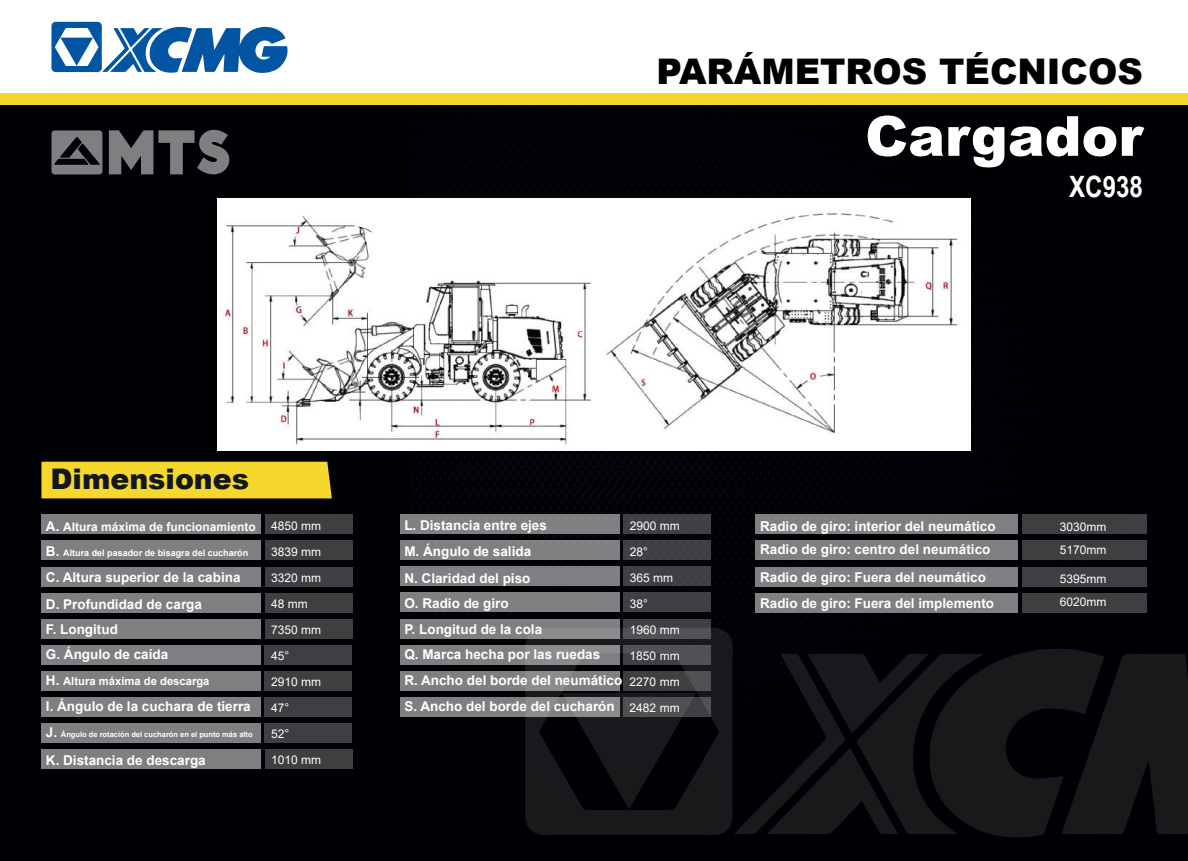
<style>
.page{position:relative;width:1188px;height:861px;background:#fff}
.page>*{position:absolute;margin:0;border:0;box-sizing:border-box;transform-origin:0 0}
.t1{font:900 55.2px "Arial";color:#fff}
.t2{font:900 35.25px "Arial";color:#000002}
.t3{font:700 29.4px "Arial Narrow";color:#fff}
.t4{font:900 28.35px "Arial";color:#11181b}
.t5{font:700 13.5px/26.4px "Arial";color:#fff}
.t6{font:12px/26px "Arial";color:#fff}
.t7{font:700 12px "Arial";color:#fff}
.t8{font:700 11.25px "Arial";color:#fff}
.t9{font:700 9px "Arial";color:#fff}
.t10{font:700 7.5px "Arial";color:#fff}
.s1{font-size:13.5px}
.s2{font-weight:400;font-size:12px}
</style>
<div class="page">
<div style="left:0;top:2px;width:1188px;height:858px;background:#000105"></div>
<img style="left:410px;top:104px;width:777px;height:731px">
<svg style="left:525px;top:627px;width:208px;height:207px;fill:#19191c"></svg>
<svg style="left:734px;top:646px;width:454px;height:192px"></svg>
<div style="left:0;top:41px;width:1188px;height:63px;background:#f6d72d"></div>
<div style="left:0;top:0;width:1188px;height:93px;background:#fff"></div>
<svg style="left:51px;top:22px;width:237px;height:51px"></svg>
<svg style="left:109px;top:130px;width:120px;height:44px"></svg>
<svg style="left:51px;top:130px;width:51px;height:44px"></svg>
<div style="left:400px;top:592px;width:219px;height:20px;background:#7f8082"></div>
<div style="left:623px;top:514px;width:87px;height:20px;background:#404144"></div>
<div style="left:623px;top:540px;width:87px;height:20px;background:#3f4144"></div>
<div style="left:400px;top:514px;width:219px;height:20px;background:#7f8082"></div>
<div style="left:400px;top:540px;width:219px;height:20px;background:#7f8082"></div>
<div style="left:400px;top:566px;width:219px;height:20px;background:#7f8082"></div>
<div style="left:623px;top:566px;width:87px;height:20px;background:#3f4043"></div>
<div style="left:623px;top:592px;width:87px;height:20px;background:#3f4043"></div>
<div style="left:400px;top:618px;width:219px;height:20px;background:#7f8082"></div>
<div style="left:400px;top:645px;width:219px;height:19px;background:#7f8082"></div>
<div style="left:400px;top:671px;width:219px;height:19px;background:#7f7f81"></div>
<div style="left:623px;top:618px;width:87px;height:20px;background:linear-gradient(to right,#494a4d,#494a4d)"></div>
<div style="left:623px;top:645px;width:87px;height:19px;background:linear-gradient(to right,#434346,#525356)"></div>
<div style="left:623px;top:671px;width:87px;height:19px;background:linear-gradient(to right,#3a3a3d,#4d4d50)"></div>
<div style="left:400px;top:697px;width:219px;height:19px;background:linear-gradient(to right,#7c7c7e,#8b8b8d)"></div>
<div style="left:623px;top:697px;width:87px;height:19px;background:linear-gradient(to right,#555558,#464649)"></div>
<div style="left:265px;top:514px;width:87px;height:20px;background:#3f3f42"></div>
<div style="left:265px;top:540px;width:87px;height:20px;background:#3f3f42"></div>
<div style="left:265px;top:566px;width:87px;height:20px;background:#3f3f42"></div>
<div style="left:41px;top:461px;width:291px;height:37px;background:#f6d72d"></div>
<div style="left:41px;top:514px;width:220px;height:20px;background:#7f7f81"></div>
<div style="left:41px;top:540px;width:220px;height:20px;background:#7f7f81"></div>
<div style="left:41px;top:566px;width:220px;height:20px;background:#7f7f81"></div>
<div style="left:41px;top:592px;width:220px;height:20px;background:#7f7f81"></div>
<div style="left:265px;top:592px;width:87px;height:20px;background:#3f3f42"></div>
<div style="left:41px;top:618px;width:220px;height:20px;background:#7f7f81"></div>
<div style="left:41px;top:645px;width:220px;height:19px;background:#7f7f81"></div>
<div style="left:41px;top:671px;width:220px;height:19px;background:#7f7f81"></div>
<div style="left:265px;top:618px;width:87px;height:20px;background:#3f3f42"></div>
<div style="left:265px;top:645px;width:87px;height:19px;background:#3f3f42"></div>
<div style="left:265px;top:671px;width:87px;height:19px;background:#3f3f42"></div>
<div style="left:41px;top:697px;width:220px;height:19px;background:#7f7f81"></div>
<div style="left:41px;top:723px;width:220px;height:19px;background:#7f7f81"></div>
<div style="left:265px;top:697px;width:87px;height:19px;background:#3f3f42"></div>
<div style="left:265px;top:723px;width:87px;height:19px;background:#3f3f42"></div>
<div style="left:265px;top:748px;width:87px;height:20px;background:#3f3f42"></div>
<div style="left:41px;top:748px;width:220px;height:20px;background:#7f7f81"></div>
<div style="left:1021px;top:514px;width:125px;height:20px;background:#3f3f42"></div>
<div style="left:1021px;top:540px;width:125px;height:20px;background:#3f3f42"></div>
<div style="left:1021px;top:566px;width:125px;height:20px;background:#3f3f42"></div>
<div style="left:1021px;top:592px;width:125px;height:20px;background:#3f3f42"></div>
<div style="left:755px;top:514px;width:262px;height:20px;background:#7f7f81"></div>
<div style="left:755px;top:540px;width:262px;height:20px;background:#7f7f81"></div>
<div style="left:755px;top:566px;width:262px;height:20px;background:#7f7f81"></div>
<div style="left:755px;top:592px;width:262px;height:20px;background:#7f7f81"></div>
<img style="left:218px;top:198px;width:752px;height:252px">
<h2 class="t2" style="left:656px;top:45px;width:488px">PARÁMETROS TÉCNICOS</h2>
<h1 class="t1" style="left:865px;top:96px;width:279px">Cargador</h1>
<h3 class="t3" style="left:1069px;top:164px;width:75px">XC938</h3>
<h3 class="t4" style="left:50px;top:458px;width:200px">Dimensiones</h3>
<p class="t7" style="left:46px;top:517px;width:211px"><span class="s1">A.</span> Altura máxima de funcionamiento</p>
<p class="t9" style="left:46px;top:546px;width:204px"><span class="s1">B.</span> Altura del pasador de bisagra del cucharón</p>
<p class="t5" style="left:46px;top:563px;width:196px;line-height:26.8px">C. Altura superior de la cabina<br>D. Profundidad de carga</p>
<p class="t5" style="left:46px;top:616px;width:124px;line-height:25.7px">F. Longitud<br>G. Ángulo de caída</p>
<p class="t8" style="left:46px;top:673px;width:165px"><span class="s1">H.</span> Altura máxima de descarga</p>
<p class="t5" style="left:46px;top:693px;width:206px">I. Ángulo de la cuchara de tierra</p>
<p class="t10" style="left:46px;top:729px;width:208px"><span class="s1">J.</span> Ángulo de rotación del cucharón en el punto más alto</p>
<p class="t6" style="left:271px;top:512px;width:52px">4850 mm</p>
<p class="t6" style="left:271px;top:538px;width:52px;text-align:justify">3839 mm 3320 mm 48 mm</p>
<p class="t6" style="left:271px;top:616px;width:52px">7350 mm</p>
<p class="t6" style="left:271px;top:642px;width:52px">45°<br>2910 mm</p>
<p class="t6" style="left:271px;top:694px;width:20px">47°<br>52°</p>
<p class="t5" style="left:46px;top:746px;width:161px">K. Distancia de descarga</p>
<p class="t6" style="left:271px;top:746px;width:52px">1010 mm</p>
<p class="t5" style="left:404px;top:511px;width:144px">L. Distancia entre ejes<br>M. Ángulo de salida<br>N. Claridad del piso</p>
<p class="t6" style="left:630px;top:512px;width:52px">2900 mm<br>28°<br>365 mm<br>38°</p>
<p class="t5" style="left:404px;top:616px;width:219px;line-height:25.8px">P. Longitud de la cola<br>Q. Marca hecha por las ruedas<br>R. Ancho del borde del neumático</p>
<p class="t6" style="left:630px;top:616px;width:52px">1960 mm</p>
<p class="t5" style="left:404px;top:589px;width:106px">O. Radio de giro</p>
<p class="t6" style="left:629px;top:642px;width:52px">1850 mm<br>2270 mm</p>
<p class="t5" style="left:404px;top:693px;width:277px">S. Ancho del borde del cucharón <span class="s2">2482 mm</span></p>
<p class="t5" style="left:760px;top:512px;width:237px">Radio de giro: interior del neumático</p>
<p class="t5" style="left:760px;top:563px;width:236px">Radio de giro: Fuera del neumático<br>Radio de giro: Fuera del implemento</p>
<p class="t5" style="left:760px;top:536px;width:232px">Radio de giro: centro del neumático</p>
<p class="t6" style="left:1059px;top:513px;width:48px">3030mm</p>
<p class="t6" style="left:1059px;top:536px;width:48px">5170mm</p>
<p class="t6" style="left:1059px;top:565px;width:48px">5395mm</p>
<p class="t6" style="left:1059px;top:588px;width:48px">6020mm</p>
</div>
